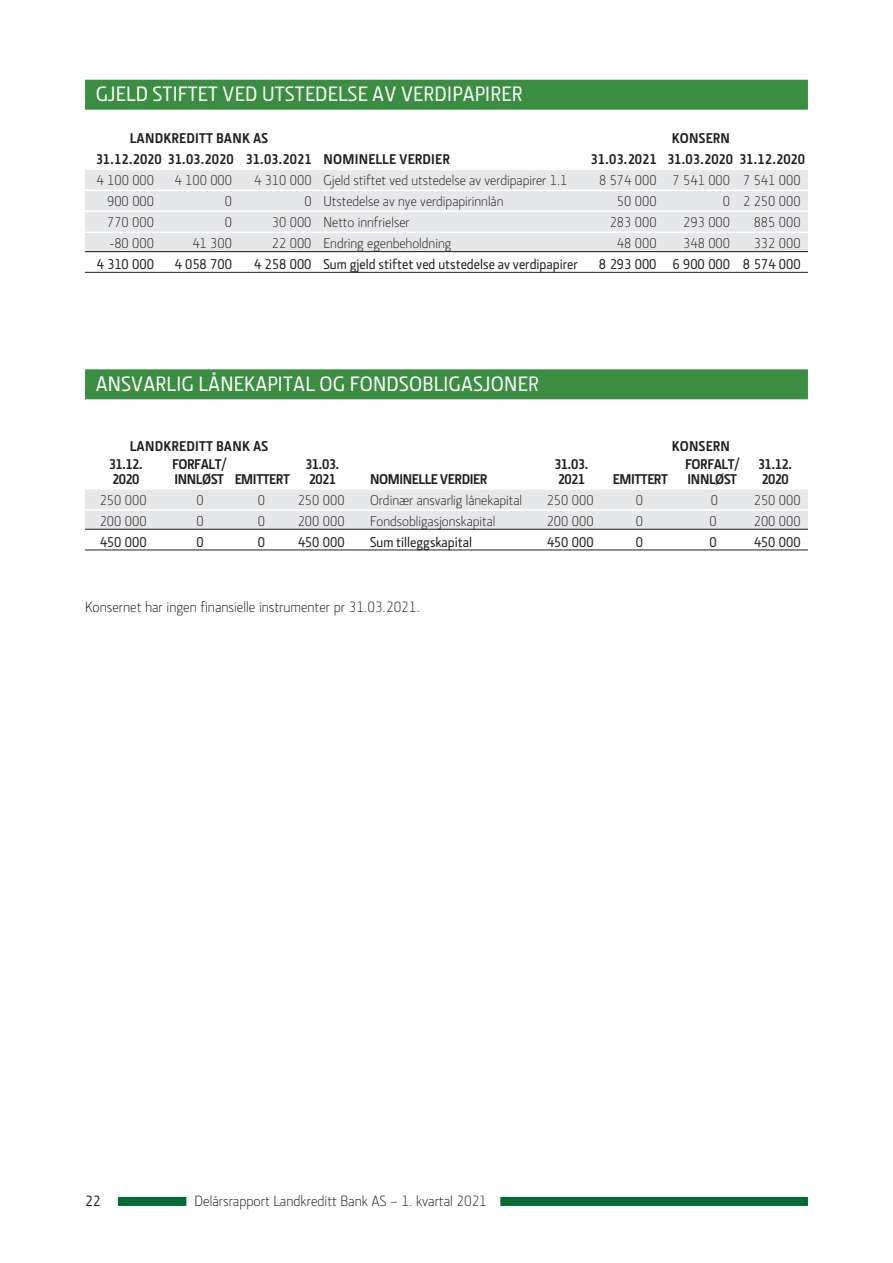
<style>
.page{position:relative;width:893px;height:1263px;background:#fff}
.page>*{position:absolute;margin:0;border:0;box-sizing:border-box;transform-origin:0 0}
.t1{font:500 21px "Section LK";letter-spacing:.015em;color:#fff}
.t2{font:300 15px "Section LK";color:#231f20}
.t3{font:500 15px "Section LK";color:#231f20}
.t4{font:300 14.25px "Section LK";color:#231f20}
.t5{font:700 14.25px "Section LK";color:#231f20}
.t6{font:500 14.25px "Section LK";color:#231f20}
.t7{font:700 14.25px "Section LK";letter-spacing:-.025em;color:#231f20}
</style>
<div class="page">
<div style="left:118px;top:1197px;width:68px;height:9px;background:#006b32"></div>
<div style="left:500px;top:1197px;width:308px;height:9px;background:#006b32"></div>
<div style="left:85px;top:80px;width:723px;height:30px;background:#3b8d41"></div>
<div style="left:85px;top:170px;width:723px;height:20px;background:#e6e7e9"></div>
<div style="left:85px;top:191px;width:723px;height:20px;background:#e6e7e9"></div>
<div style="left:85px;top:212px;width:723px;height:20px;background:#e6e7e9"></div>
<div style="left:85px;top:233px;width:723px;height:20px;background:#e6e7e9"></div>
<hr style="left:85px;top:251px;width:723px;height:1px;background:#231f20">
<hr style="left:85px;top:272px;width:723px;height:1px;background:#231f20">
<div style="left:85px;top:369px;width:723px;height:30px;background:#3b8d41"></div>
<div style="left:85px;top:490px;width:723px;height:19px;background:#e6e7e9"></div>
<div style="left:85px;top:511px;width:723px;height:19px;background:#e6e7e9"></div>
<hr style="left:85px;top:529px;width:723px;height:1px;background:#231f20">
<hr style="left:85px;top:550px;width:723px;height:1px;background:#231f20">
<h1 class="t1" style="left:96px;top:82px;width:428px">GJELD STIFTET VED UTSTEDELSE AV VERDIPAPIRER</h1>
<p class="t5" style="left:130px;top:130px;width:140px">LANDKREDITT BANK AS</p>
<p class="t5" style="left:672px;top:130px;width:60px">KONSERN</p>
<p class="t5" style="left:96px;top:151px;width:356px">31.12.2020 31.03.2020 31.03.2021 NOMINELLE VERDIER</p>
<p class="t5" style="left:591px;top:151px;width:216px">31.03.2021 31.03.2020 31.12.2020</p>
<p class="t4" style="left:96px;top:172px;width:59px">4 100 000</p>
<p class="t4" style="left:175px;top:172px;width:59px">4 100 000</p>
<p class="t4" style="left:254px;top:172px;width:315px">4 310 000 Gjeld stiftet ved utstedelse av verdipapirer 1.1</p>
<p class="t4" style="left:599px;top:172px;width:203px">8 574 000 7 541 000 7 541 000</p>
<p class="t4" style="left:107px;top:193px;width:48px">900 000</p>
<p class="t4" style="left:225px;top:193px;width:9px">0</p>
<p class="t4" style="left:304px;top:193px;width:201px">0 Utstedelse av nye verdipapirinnlån</p>
<p class="t4" style="left:617px;top:193px;width:41px">50 000</p>
<p class="t4" style="left:723px;top:193px;width:79px">0 2 250 000</p>
<p class="t4" style="left:107px;top:214px;width:48px">770 000</p>
<p class="t4" style="left:225px;top:214px;width:9px">0</p>
<p class="t4" style="left:272px;top:214px;width:139px">30 000 Netto innfrielser</p>
<p class="t4" style="left:610px;top:214px;width:48px">283 000</p>
<p class="t4" style="left:683px;top:214px;width:48px">293 000</p>
<p class="t4" style="left:754px;top:214px;width:48px">885 000</p>
<p class="t4" style="left:110px;top:235px;width:46px">-80 000</p>
<p class="t4" style="left:192px;top:235px;width:41px">41 300</p>
<p class="t4" style="left:272px;top:235px;width:181px">22 000 Endring egenbeholdning</p>
<p class="t4" style="left:617px;top:235px;width:41px">48 000</p>
<p class="t4" style="left:683px;top:235px;width:48px">348 000</p>
<p class="t4" style="left:754px;top:235px;width:48px">332 000</p>
<p class="t6" style="left:96px;top:256px;width:59px">4 310 000</p>
<p class="t6" style="left:174px;top:256px;width:59px">4 058 700</p>
<p class="t6" style="left:254px;top:256px;width:325px">4 258 000 Sum gjeld stiftet ved utstedelse av verdipapirer</p>
<p class="t6" style="left:599px;top:256px;width:203px">8 293 000 6 900 000 8 574 000</p>
<h1 class="t1" style="left:96px;top:372px;width:445px">ANSVARLIG LÅNEKAPITAL OG FONDSOBLIGASJONER</h1>
<p class="t5" style="left:130px;top:437px;width:140px">LANDKREDITT BANK AS</p>
<p class="t5" style="left:672px;top:437px;width:60px">KONSERN</p>
<p class="t5" style="left:109px;top:455px;width:36px">31.12.</p>
<p class="t7" style="left:172px;top:455px;width:56px">FORFALT/</p>
<p class="t5" style="left:305px;top:455px;width:36px">31.03.</p>
<p class="t5" style="left:554px;top:455px;width:36px">31.03.</p>
<p class="t7" style="left:685px;top:455px;width:56px">FORFALT/</p>
<p class="t5" style="left:758px;top:455px;width:36px">31.12.</p>
<p class="t5" style="left:112px;top:470px;width:29px">2020</p>
<p class="t7" style="left:174px;top:470px;width:117px">INNLØST EMITTERT</p>
<p class="t5" style="left:309px;top:470px;width:29px">2021</p>
<p class="t7" style="left:370px;top:470px;width:119px">NOMINELLE VERDIER</p>
<p class="t5" style="left:558px;top:470px;width:29px">2021</p>
<p class="t7" style="left:613px;top:470px;width:57px">EMITTERT</p>
<p class="t7" style="left:688px;top:470px;width:51px">INNLØST</p>
<p class="t5" style="left:761px;top:470px;width:29px">2020</p>
<p class="t4" style="left:100px;top:492px;width:48px">250 000</p>
<p class="t4" style="left:196px;top:492px;width:9px">0</p>
<p class="t4" style="left:258px;top:492px;width:9px">0</p>
<p class="t4" style="left:298px;top:492px;width:48px">250 000</p>
<p class="t4" style="left:370px;top:492px;width:153px">Ordinær ansvarlig lånekapital</p>
<p class="t4" style="left:547px;top:492px;width:48px">250 000</p>
<p class="t4" style="left:636px;top:492px;width:9px">0</p>
<p class="t4" style="left:711px;top:492px;width:9px">0</p>
<p class="t4" style="left:754px;top:492px;width:48px">250 000</p>
<p class="t4" style="left:100px;top:513px;width:48px">200 000</p>
<p class="t4" style="left:196px;top:513px;width:9px">0</p>
<p class="t4" style="left:258px;top:513px;width:9px">0</p>
<p class="t4" style="left:298px;top:513px;width:48px">200 000</p>
<p class="t4" style="left:370px;top:513px;width:127px">Fondsobligasjonskapital</p>
<p class="t4" style="left:547px;top:513px;width:48px">200 000</p>
<p class="t4" style="left:636px;top:513px;width:9px">0</p>
<p class="t4" style="left:709px;top:513px;width:9px">0</p>
<p class="t4" style="left:754px;top:513px;width:48px">200 000</p>
<p class="t6" style="left:100px;top:534px;width:48px">450 000</p>
<p class="t6" style="left:196px;top:534px;width:9px">0</p>
<p class="t6" style="left:258px;top:534px;width:9px">0</p>
<p class="t6" style="left:298px;top:534px;width:48px">450 000</p>
<p class="t6" style="left:370px;top:534px;width:103px">Sum tilleggskapital</p>
<p class="t6" style="left:547px;top:534px;width:48px">450 000</p>
<p class="t6" style="left:636px;top:534px;width:9px">0</p>
<p class="t6" style="left:709px;top:534px;width:9px">0</p>
<p class="t6" style="left:754px;top:534px;width:48px">450 000</p>
<p class="t2" style="left:85px;top:598px;width:336px">Konsernet har ingen finansielle instrumenter pr 31.03.2021.</p>
<p class="t3" style="left:85px;top:1192px;width:17px">22</p>
<p class="t2" style="left:195px;top:1192px;width:294px">Delårsrapport Landkreditt Bank AS – 1. kvartal 2021</p>
</div>
